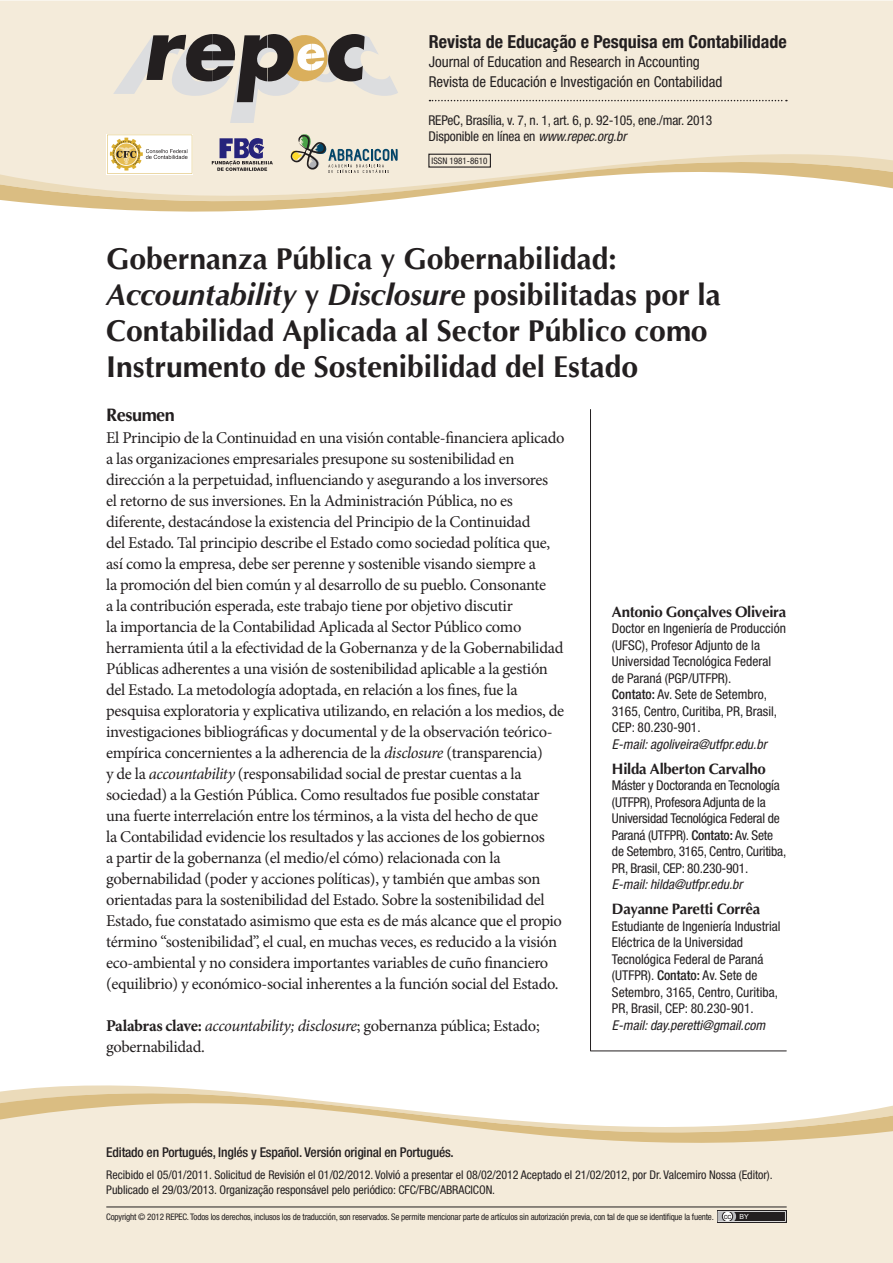
<style>
.page{position:relative;width:893px;height:1263px;background:#fff}
.page>*{position:absolute;margin:0;border:0;box-sizing:border-box;transform-origin:0 0}
.t1{font:700 30px/36px "Optima";color:#231f20}
.t2{font:700 condensed 18px "Helvetica Neue";color:#231f20}
.t3{font:700 18px "Optima";letter-spacing:-.02em;color:#231f20}
.t4{font:16.5px/21px "Minion Pro";letter-spacing:-.02em;color:#231f20}
.t5{font:condensed 15px/19.5px "Helvetica Neue";color:#231f20}
.t6{font:700 15px "Optima";letter-spacing:-.02em;color:#231f20}
.t7{font:condensed 13.5px/16.5px "Helvetica Neue";color:#231f20}
.t8{font:italic condensed 13.5px "Helvetica Neue";color:#231f20}
.t9{font:500 condensed 13.5px "Helvetica Neue";letter-spacing:-.015em;color:#231f20}
.t10{font:condensed 12px/15px "Helvetica Neue";letter-spacing:-.005em;color:#231f20}
.t11{font:condensed 9px "Helvetica Neue";letter-spacing:-.02em;color:#231f20}
.t12{font:condensed 9px "Helvetica Neue";color:#231f20}
.s1{font-style:italic}
.s2{font-weight:700}
.s3{font-weight:500}
.s4{font-family:"Arial";font-stretch:normal;font-size:7.05px;color:#fff}
</style>
<div class="page">
<div style="left:0;top:1px;width:893px;height:126px;background:#f4ebda"></div>
<div style="left:0;top:1179px;width:893px;height:84px;background:#f4ebda"></div>
<svg style="left:0;top:129px;width:893px;height:83px;fill:#f4ebda"></svg>
<svg style="left:0;top:1085px;width:893px;height:94px;fill:#f4ebda"></svg>
<div style="left:428px;top:154px;width:63px;height:14px;border:1px solid #231f20"></div>
<hr style="left:106px;top:1206px;width:681px;height:1px;background:#231f20">
<div style="left:717px;top:1210px;width:70px;height:13px;background:#231f20"></div>
<svg style="left:718px;top:1211px;width:68px;height:11px"></svg>
<svg style="left:429px;top:100px;width:358px;height:1px"></svg>
<svg style="left:212px;top:136px;width:61px;height:35px"></svg>
<svg style="left:289px;top:132px;width:110px;height:41px"></svg>
<svg style="left:106px;top:134px;width:87px;height:40px"></svg>
<svg style="left:107px;top:135px;width:85px;height:39px"></svg>
<svg style="left:113px;top:33px;width:285px;height:90px"></svg>
<hr style="left:590px;top:1050px;width:196px;height:1px;background:#231f20">
<hr style="left:590px;top:409px;width:1px;height:642px;background:#231f20">
<p class="t2" style="left:429px;top:31px;width:359px">Revista de Educação e Pesquisa em Contabilidade</p>
<p class="t5" style="left:429px;top:52px;width:295px">Journal of Education and Research in Accounting<br>Revista de Educación e Investigación en Contabilidad</p>
<p class="t7" style="left:428px;top:112px;width:286px">REPeC, Brasília, v. 7, n. 1, art. 6, p. 92-105, ene./mar. 2013<br>Disponible en línea en <span class="s1">www.repec.org.br</span></p>
<p class="t12" style="left:432px;top:156px;width:57px">ISSN 1981-8610</p>
<h1 class="t1" style="left:106px;top:241px;width:616px">Gobernanza Pública y Gobernabilidad:<br><span class="s1">Accountability</span> y <span class="s1">Disclosure</span> posibilitadas por la Contabilidad Aplicada al Sector Público como Instrumento de Sostenibilidad del Estado</h1>
<p class="t3" style="left:106px;top:404px;width:70px">Resumen</p>
<p class="t4" style="left:106px;top:427px;width:460px">El Principio de la Continuidad en una visión contable-financiera aplicado a las organizaciones empresariales presupone su sostenibilidad en dirección a la perpetuidad, influenciando y asegurando a los inversores<br>el retorno de sus inversiones. En la Administración Pública, no es diferente, destacándose la existencia del Principio de la Continuidad<br>del Estado. Tal principio describe el Estado como sociedad política que, así como la empresa, debe ser perenne y sostenible visando siempre a<br>la promoción del bien común y al desarrollo de su pueblo. Consonante<br>a la contribución esperada, este trabajo tiene por objetivo discutir<br>la importancia de la Contabilidad Aplicada al Sector Público como herramienta útil a la efectividad de la Gobernanza y de la Gobernabilidad Públicas adherentes a una visión de sostenibilidad aplicable a la gestión del Estado. La metodología adoptada, en relación a los fines, fue la pesquisa exploratoria y explicativa utilizando, en relación a los medios, de investigaciones bibliográficas y documental y de la observación teórico&shy;empírica concernientes a la adherencia de la <span class="s1">disclosure</span> (transparencia)<br>y de la <span class="s1">accountability</span> (responsabilidad social de prestar cuentas a la sociedad) a la Gestión Pública. Como resultados fue posible constatar una fuerte interrelación entre los términos, a la vista del hecho de que<br>la Contabilidad evidencie los resultados y las acciones de los gobiernos<br>a partir de la gobernanza (el medio/el cómo) relacionada con la gobernabilidad (poder y acciones políticas), y también que ambas son orientadas para la sostenibilidad del Estado. Sobre la sostenibilidad del Estado, fue constatado asimismo que esta es de más alcance que el propio término “sostenibilidad”, el cual, en muchas veces, es reducido a la visión eco-ambiental y no considera importantes variables de cuño financiero (equilibrio) y económico-social inherentes a la función social del Estado.</p>
<p class="t4" style="left:106px;top:1015px;width:435px"><span class="s2">Palabras clave:</span> <span class="s1">accountability; disclosure</span>; gobernanza pública; Estado; gobernabilidad.</p>
<p class="t9" style="left:106px;top:1144px;width:349px">Editado en Portugués, Inglés y Español. Versión original en Portugués.</p>
<p class="t6" style="left:612px;top:602px;width:176px">Antonio Gonçalves Oliveira</p>
<p class="t7" style="left:612px;top:620px;width:176px">Doctor en Ingeniería de Producción (UFSC), Profesor Adjunto de la<br>Universidad Tecnológica Federal de Paraná (PGP/UTFPR).<br><span class="s3">Contato:</span> Av. Sete de Setembro,<br>3165, Centro, Curitiba, PR, Brasil,<br>CEP: 80.230-901.</p>
<p class="t8" style="left:612px;top:736px;width:156px">E-mail: agoliveira@utfpr.edu.br</p>
<p class="t6" style="left:612px;top:759px;width:155px">Hilda Alberton Carvalho</p>
<p class="t7" style="left:612px;top:777px;width:176px">Máster y Doctoranda en Tecnología (UTFPR), Profesora Adjunta de la Universidad Tecnológica Federal de Paraná (UTFPR). <span class="s3">Contato:</span> Av. Sete de Setembro, 3165, Centro, Curitiba, PR, Brasil, CEP: 80.230-901.</p>
<p class="t8" style="left:612px;top:876px;width:132px">E-mail: hilda@utfpr.edu.br</p>
<p class="t6" style="left:612px;top:899px;width:150px">Dayanne Paretti Corrêa</p>
<p class="t7" style="left:612px;top:917px;width:170px">Estudiante de Ingeniería Industrial<br>Eléctrica de la Universidad<br>Tecnológica Federal de Paraná (UTFPR). <span class="s3">Contato:</span> Av. Sete de<br>Setembro, 3165, Centro, Curitiba,<br>PR, Brasil, CEP: 80.230-901.</p>
<p class="t8" style="left:612px;top:1017px;width:155px">E-mail: day.peretti@gmail.com</p>
<p class="t10" style="left:106px;top:1167px;width:668px">Recibido el 05/01/2011. Solicitud de Revisión el 01/02/2012. Volvió a presentar el 08/02/2012 Aceptado el 21/02/2012, por Dr. Valcemiro Nossa (Editor).<br>Publicado el 29/03/2013. Organização responsável pelo periódico: CFC/FBC/ABRACICON.</p>
<p class="t11" style="left:106px;top:1212px;width:644px">Copyright © 2012 REPEC. Todos los derechos, inclusos los de traducción, son reservados. Se permite mencionar parte de artículos sin autorización previa, con tal de que se identifique la fuente. <sup>cc</sup> <span class="s4">BY</span></p>
</div>
